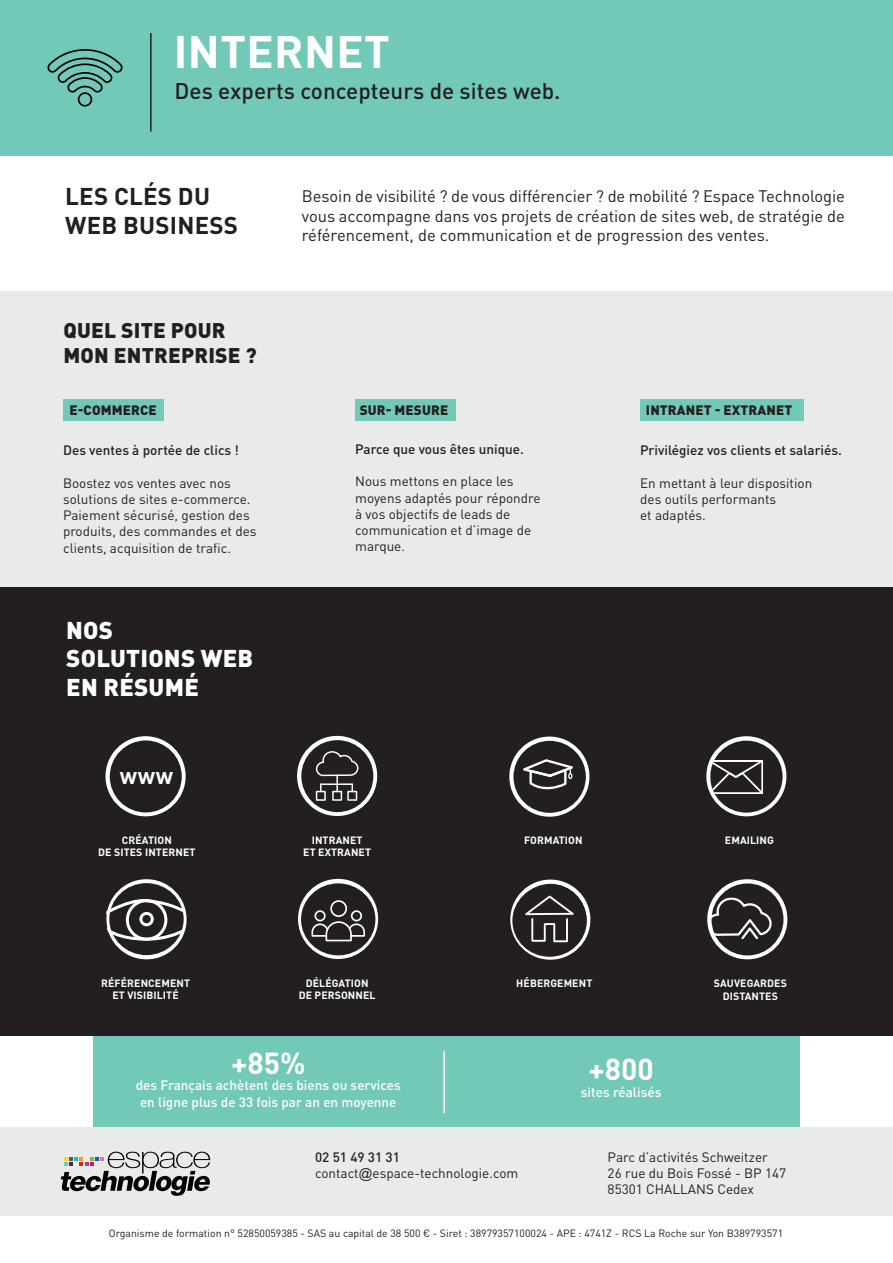
<style>
.page{position:relative;width:893px;height:1263px;background:#fff}
.page>*{position:absolute;margin:0;border:0;box-sizing:border-box;transform-origin:0 0}
.t1{font:700 45px "DIN Pro";letter-spacing:.01em;color:#fff}
.t2{font:700 30px "DIN Pro";color:#fff}
.t3{font:900 24px "DIN Pro";letter-spacing:.01em;color:#fff}
.t4{font:700 24px "DIN Pro";letter-spacing:.01em;color:#231f20}
.t5{font:500 24px "Akzidenz Grotesk BQ";color:#fff}
.t6{font:500 22.5px "DIN Pro";color:#231f20}
.t7{font:900 21px "DIN Pro";letter-spacing:.01em;color:#231f20}
.t8{font:16.5px/19.8px "DIN Pro";color:#231f20;text-align:justify}
.t9{font:13.5px/16.2px "DIN Pro";color:#231f20}
.t10{font:500 13.5px "DIN Pro";color:#231f20}
.t11{font:500 13.5px "DIN Pro";color:#fff}
.t12{font:900 13.5px "DIN Pro";letter-spacing:.01em;color:#231f20}
.t13{font:700 10.5px "DIN Pro";letter-spacing:.01em;color:#fff}
.t14{font:10.5px "DIN Pro";color:#231f20}
.s1{font-family:"Arial"}
</style>
<div class="page">
<div style="left:0;top:587px;width:893px;height:449px;background:#231f20"></div>
<svg style="left:297px;top:736px;width:80px;height:80px"></svg>
<div style="left:301px;top:740px;width:72px;height:72px;background:#231f20;border-radius:50%"></div>
<svg style="left:509px;top:736px;width:80px;height:81px"></svg>
<svg style="left:706px;top:736px;width:80px;height:80px"></svg>
<svg style="left:106px;top:736px;width:80px;height:80px"></svg>
<div style="left:110px;top:740px;width:72px;height:72px;background:#231f20;border-radius:50%"></div>
<svg style="left:298px;top:879px;width:80px;height:80px"></svg>
<svg style="left:510px;top:879px;width:80px;height:81px"></svg>
<svg style="left:707px;top:879px;width:80px;height:80px"></svg>
<div style="left:711px;top:883px;width:72px;height:72px;background:#231f20;border-radius:50%"></div>
<svg style="left:106px;top:879px;width:81px;height:80px"></svg>
<div style="left:513px;top:741px;width:73px;height:72px;background:#231f20;border-radius:50%"></div>
<svg style="left:523px;top:759px;width:50px;height:31px"></svg>
<div style="left:710px;top:741px;width:73px;height:72px;background:#231f20;border-radius:50%"></div>
<svg style="left:710px;top:760px;width:53px;height:34px"></svg>
<div style="left:301px;top:883px;width:74px;height:72px;background:#231f20;border-radius:50%"></div>
<div style="left:351px;top:910px;width:11px;height:11px;border:2px solid #fff;border-radius:50%"></div>
<div style="left:330px;top:900px;width:17px;height:17px;border:2px solid #fff;border-radius:50%"></div>
<div style="left:314px;top:910px;width:12px;height:11px;border:2px solid #fff;border-radius:50%"></div>
<svg style="left:311px;top:920px;width:54px;height:21px"></svg>
<div style="left:109px;top:883px;width:75px;height:72px;background:#231f20;border-radius:50%"></div>
<svg style="left:709px;top:897px;width:63px;height:42px"></svg>
<div style="left:0;top:1127px;width:893px;height:88px;background:#e8ebe8"></div>
<div style="left:0;top:0;width:893px;height:156px;background:#73c9b7"></div>
<div style="left:78px;top:92px;width:14px;height:15px;border:2px solid #000001;border-radius:50%"></div>
<svg style="left:47px;top:49px;width:76px;height:45px"></svg>
<hr style="left:150px;top:33px;width:2px;height:99px;background:#231f20">
<svg style="left:61px;top:1152px;width:150px;height:44px"></svg>
<svg style="left:316px;top:751px;width:43px;height:40px"></svg>
<div style="left:316px;top:791px;width:10px;height:10px;border:1px solid #fff"></div>
<div style="left:332px;top:791px;width:10px;height:10px;border:1px solid #fff"></div>
<div style="left:347px;top:791px;width:10px;height:10px;border:1px solid #fff"></div>
<svg style="left:106px;top:899px;width:80px;height:42px"></svg>
<div style="left:139px;top:912px;width:15px;height:14px;border:3px solid #fff;border-radius:50%"></div>
<div style="left:512px;top:885px;width:75px;height:72px;background:#231f20;border-radius:50%"></div>
<svg style="left:525px;top:895px;width:49px;height:47px"></svg>
<div style="left:0;top:291px;width:893px;height:296px;background:#e8ebe8"></div>
<div style="left:63px;top:399px;width:101px;height:22px;background:#73c9b7"></div>
<div style="left:355px;top:399px;width:101px;height:22px;background:#73c9b7"></div>
<div style="left:640px;top:399px;width:164px;height:22px;background:#73c9b7"></div>
<div style="left:93px;top:1036px;width:707px;height:91px;background:#73c9b7"></div>
<hr style="left:443px;top:1051px;width:2px;height:62px;background:#fff">
<p class="t1" style="left:174px;top:21px;width:218px">INTERNET</p>
<p class="t6" style="left:175px;top:76px;width:387px">Des experts concepteurs de sites web.</p>
<p class="t4" style="left:65px;top:180px;width:146px">LES CLÉS DU</p>
<p class="t4" style="left:65px;top:209px;width:174px">WEB BUSINESS</p>
<p class="t7" style="left:63px;top:316px;width:164px">QUEL SITE POUR</p>
<p class="t7" style="left:63px;top:341px;width:195px">MON ENTREPRISE ?</p>
<p class="t8" style="left:302px;top:185px;width:544px">Besoin de visibilité ? de vous différencier ? de mobilité ? Espace Technologie vous accompagne dans vos projets de création de sites web, de stratégie de référencement, de communication et de progression des ventes.</p>
<p class="t12" style="left:70px;top:401px;width:89px">E-COMMERCE</p>
<p class="t12" style="left:360px;top:401px;width:90px">SUR- MESURE</p>
<p class="t12" style="left:646px;top:401px;width:148px">INTRANET - EXTRANET</p>
<p class="t10" style="left:63px;top:441px;width:177px">Des ventes à portée de clics !</p>
<p class="t9" style="left:63px;top:474px;width:195px">Boostez vos ventes avec nos solutions de sites e-commerce.<br>Paiement sécurisé, gestion des produits, des commandes et des clients, acquisition de trafic.</p>
<p class="t10" style="left:355px;top:440px;width:170px">Parce que vous êtes unique.</p>
<p class="t9" style="left:355px;top:473px;width:187px">Nous mettons en place les moyens adaptés pour répondre à vos objectifs de leads de communication et d’image de marque.</p>
<p class="t10" style="left:640px;top:441px;width:203px">Privilégiez vos clients et salariés.</p>
<p class="t9" style="left:640px;top:474px;width:174px">En mettant à leur disposition</p>
<p class="t9" style="left:640px;top:490px;width:138px">des outils performants</p>
<p class="t9" style="left:640px;top:507px;width:67px">et adaptés.</p>
<p class="t3" style="left:66px;top:614px;width:48px">NOS</p>
<p class="t3" style="left:66px;top:642px;width:189px">SOLUTIONS WEB</p>
<p class="t3" style="left:66px;top:671px;width:134px">EN RÉSUMÉ</p>
<p class="t5" style="left:119px;top:761px;width:55px">www</p>
<p class="t13" style="left:122px;top:833px;width:51px">CRÉATION</p>
<p class="t13" style="left:98px;top:845px;width:99px">DE SITES INTERNET</p>
<p class="t13" style="left:101px;top:976px;width:90px">RÉFÉRENCEMENT</p>
<p class="t13" style="left:112px;top:988px;width:68px">ET VISIBILITÉ</p>
<p class="t13" style="left:312px;top:833px;width:52px">INTRANET</p>
<p class="t13" style="left:303px;top:845px;width:69px">ET EXTRANET</p>
<p class="t13" style="left:306px;top:976px;width:64px">DÉLÉGATION</p>
<p class="t13" style="left:299px;top:988px;width:78px">DE PERSONNEL</p>
<p class="t2" style="left:231px;top:1043px;width:76px">+85%</p>
<p class="t11" style="left:136px;top:1076px;width:267px">des Français achètent des biens ou services</p>
<p class="t11" style="left:140px;top:1092px;width:258px">en ligne plus de 33 fois par an en moyenne</p>
<p class="t13" style="left:524px;top:833px;width:60px">FORMATION</p>
<p class="t13" style="left:725px;top:833px;width:50px">EMAILING</p>
<p class="t13" style="left:516px;top:976px;width:78px">HÉBERGEMENT</p>
<p class="t13" style="left:714px;top:976px;width:75px">SAUVEGARDES</p>
<p class="t13" style="left:723px;top:988px;width:57px">DISTANTES</p>
<p class="t2" style="left:589px;top:1049px;width:67px">+800</p>
<p class="t11" style="left:581px;top:1082px;width:82px">sites réalisés</p>
<p class="t9" style="left:608px;top:1148px;width:162px">Parc d’activités Schweitzer</p>
<p class="t9" style="left:608px;top:1165px;width:180px">26 rue du Bois Fossé - BP 147</p>
<p class="t9" style="left:608px;top:1181px;width:148px">85301 CHALLANS Cedex</p>
<p class="t14" style="left:109px;top:1226px;width:676px">Organisme de formation n° 52850059385 - SAS au capital de 38 500 € - Siret : 38979357100024 - APE : 4741Z - RCS La Roche sur Yon B389793571</p>
<p class="t10" style="left:315px;top:1148px;width:86px">02 51 49 31 31</p>
<p class="t9" style="left:315px;top:1165px;width:205px">contact<span class="s1">@</span>espace-technologie.com</p>
</div>
